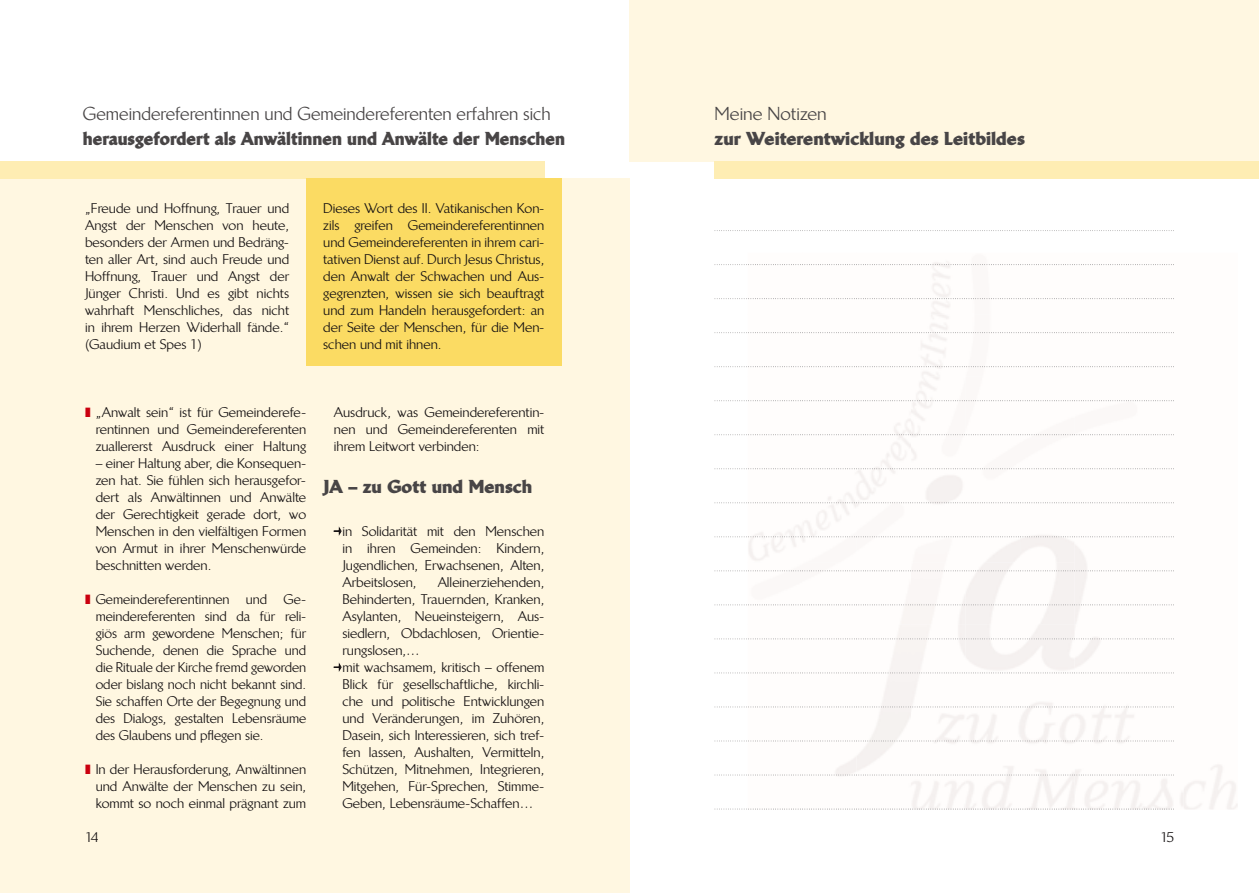
<style>
.page{position:relative;width:1259px;height:893px;background:#fff}
.page>*{position:absolute;margin:0;border:0;box-sizing:border-box;transform-origin:0 0}
.t1{font:18px "Linotype Brewery";color:#484546}
.t2{font:900 18px "Linotype Brewery";color:#484546}
.t3{font:900 18px "Linotype Brewery";color:#484546;scale:.95 1}
.t4{font:13.5px/17px "Linotype Brewery";color:#151112;text-align:justify}
.s1{color:#ca000f}
</style>
<div class="page">
<div style="left:0;top:179px;width:629px;height:714px;background:#fff7e1"></div>
<div style="left:0;top:162px;width:544px;height:17px;background:#feedb3"></div>
<svg style="left:333px;top:526px;width:9px;height:10px"></svg>
<svg style="left:333px;top:662px;width:9px;height:10px"></svg>
<div style="left:306px;top:179px;width:255px;height:187px;background:#fbdb63"></div>
<div style="left:629px;top:0;width:630px;height:162px;background:#fff7e1"></div>
<div style="left:714px;top:162px;width:545px;height:17px;background:#feedb3"></div>
<svg style="left:714px;top:230px;width:460px;height:1px"></svg>
<img style="left:1130px;top:401px;width:44px;height:35px">
<img style="left:1020px;top:503px;width:54px;height:59px">
<img style="left:1074px;top:469px;width:100px;height:204px">
<img style="left:1129px;top:774px;width:54px;height:35px">
<img style="left:802px;top:624px;width:109px;height:62px">
<img style="left:856px;top:503px;width:55px;height:35px">
<img style="left:965px;top:624px;width:109px;height:49px">
<svg style="left:714px;top:264px;width:460px;height:1px"></svg>
<svg style="left:714px;top:298px;width:460px;height:1px"></svg>
<svg style="left:714px;top:332px;width:460px;height:1px"></svg>
<svg style="left:714px;top:366px;width:460px;height:1px"></svg>
<svg style="left:714px;top:400px;width:460px;height:1px"></svg>
<svg style="left:714px;top:434px;width:460px;height:1px"></svg>
<svg style="left:714px;top:468px;width:460px;height:1px"></svg>
<svg style="left:714px;top:502px;width:460px;height:1px"></svg>
<svg style="left:714px;top:536px;width:460px;height:1px"></svg>
<svg style="left:714px;top:570px;width:460px;height:1px"></svg>
<svg style="left:714px;top:604px;width:460px;height:1px"></svg>
<svg style="left:714px;top:639px;width:460px;height:1px"></svg>
<svg style="left:714px;top:673px;width:460px;height:1px"></svg>
<svg style="left:714px;top:707px;width:460px;height:1px"></svg>
<svg style="left:714px;top:741px;width:460px;height:1px"></svg>
<svg style="left:714px;top:775px;width:460px;height:1px"></svg>
<svg style="left:714px;top:809px;width:460px;height:1px"></svg>
<h1 class="t1" style="left:83px;top:103px;width:469px">Gemeindereferentinnen und Gemeindereferenten erfahren sich</h1>
<h1 class="t3" style="left:83px;top:127px;width:509px">herausgefordert als Anwältinnen und Anwälte der Menschen</h1>
<p class="t4" style="left:85px;top:199px;width:206px">„Freude und Hoffnung, Trauer und Angst der Menschen von heute, besonders der Armen und Bedräng&shy;ten aller Art, sind auch Freude und Hoffnung, Trauer und Angst der Jünger Christi. Und es gibt nichts wahrhaft Menschliches, das nicht in ihrem Herzen Widerhall fände.“ (Gaudium et Spes 1)</p>
<p class="t4" style="left:323px;top:199px;width:223px">Dieses Wort des II. Vatikanischen Kon&shy;zils greifen Gemeindereferentinnen und Gemeindereferenten in ihrem cari&shy;tativen Dienst auf. Durch Jesus Christus, den Anwalt der Schwachen und Aus&shy;gegrenzten, wissen sie sich beauftragt und zum Handeln herausgefordert: an der Seite der Menschen, für die Men&shy;schen und mit ihnen.</p>
<p class="t4" style="left:96px;top:404px;width:212px;text-indent:-11px"><span class="s1">❚</span> „Anwalt sein“ ist für Gemeinderefe&shy;rentinnen und Gemeindereferenten zuallererst Ausdruck einer Haltung</p>
<p class="t4" style="left:96px;top:455px;width:212px">– einer Haltung aber, die Konsequen&shy;zen hat. Sie fühlen sich herausgefor&shy;dert als Anwältinnen und Anwälte der Gerechtigkeit gerade dort, wo Menschen in den vielfältigen Formen von Armut in ihrer Menschenwürde beschnitten werden.</p>
<p class="t4" style="left:96px;top:591px;width:212px;text-indent:-11px"><span class="s1">❚</span> Gemeindereferentinnen und Ge&shy;meindereferenten sind da für reli&shy;giös arm gewordene Menschen; für Suchende, denen die Sprache und die Rituale der Kirche fremd geworden oder bislang noch nicht bekannt sind.<br>Sie schaffen Orte der Begegnung und des Dialogs, gestalten Lebensräume des Glaubens und pflegen sie.</p>
<p class="t4" style="left:96px;top:761px;width:212px;text-indent:-11px"><span class="s1">❚</span> In der Herausforderung, Anwältinnen und Anwälte der Menschen zu sein, kommt so noch einmal prägnant zum</p>
<p class="t4" style="left:85px;top:829px;width:15px">14</p>
<p class="t4" style="left:334px;top:404px;width:212px">Ausdruck, was Gemeindereferentin&shy;nen und Gemeindereferenten mit ihrem Leitwort verbinden:</p>
<h1 class="t2" style="left:323px;top:475px;width:211px">JA – zu Gott und Mensch</h1>
<p class="t4" style="left:342px;top:523px;width:203px;text-indent:-9px">➝ in Solidarität mit den Menschen in ihren Gemeinden: Kindern, Jugendlichen, Erwachsenen, Alten, Arbeitslosen,</p>
<p class="t4" style="left:438px;top:574px;width:108px">Alleinerziehenden,</p>
<p class="t4" style="left:342px;top:591px;width:203px">Behinderten, Trauernden, Kranken,</p>
<p class="t4" style="left:342px;top:608px;width:203px">Asylanten, Neueinsteigern, Aus-</p>
<p class="t4" style="left:342px;top:625px;width:203px">siedlern, Obdachlosen, Orientie-</p>
<p class="t4" style="left:342px;top:642px;width:79px">rungslosen,…</p>
<p class="t4" style="left:334px;top:659px;width:212px">➝ mit wachsamem, kritisch – offenem</p>
<p class="t4" style="left:342px;top:676px;width:203px">Blick für gesellschaftliche, kirchli-</p>
<p class="t4" style="left:342px;top:693px;width:203px">che und politische Entwicklungen</p>
<p class="t4" style="left:342px;top:710px;width:203px">und Veränderungen, im Zuhören,</p>
<p class="t4" style="left:342px;top:727px;width:203px">Dasein, sich Interessieren, sich tref-</p>
<p class="t4" style="left:342px;top:744px;width:203px">fen lassen, Aushalten, Vermitteln,</p>
<p class="t4" style="left:342px;top:761px;width:203px">Schützen, Mitnehmen, Integrieren,</p>
<p class="t4" style="left:342px;top:778px;width:203px">Mitgehen, Für-Sprechen, Stimme-</p>
<p class="t4" style="left:342px;top:795px;width:192px">Geben, Lebensräume-Schaffen…</p>
<h1 class="t1" style="left:714px;top:103px;width:114px">Meine Notizen</h1>
<h1 class="t2" style="left:714px;top:127px;width:312px">zur Weiterentwicklung des Leitbildes</h1>
<p class="t4" style="left:1160px;top:829px;width:15px">15</p>
</div>
